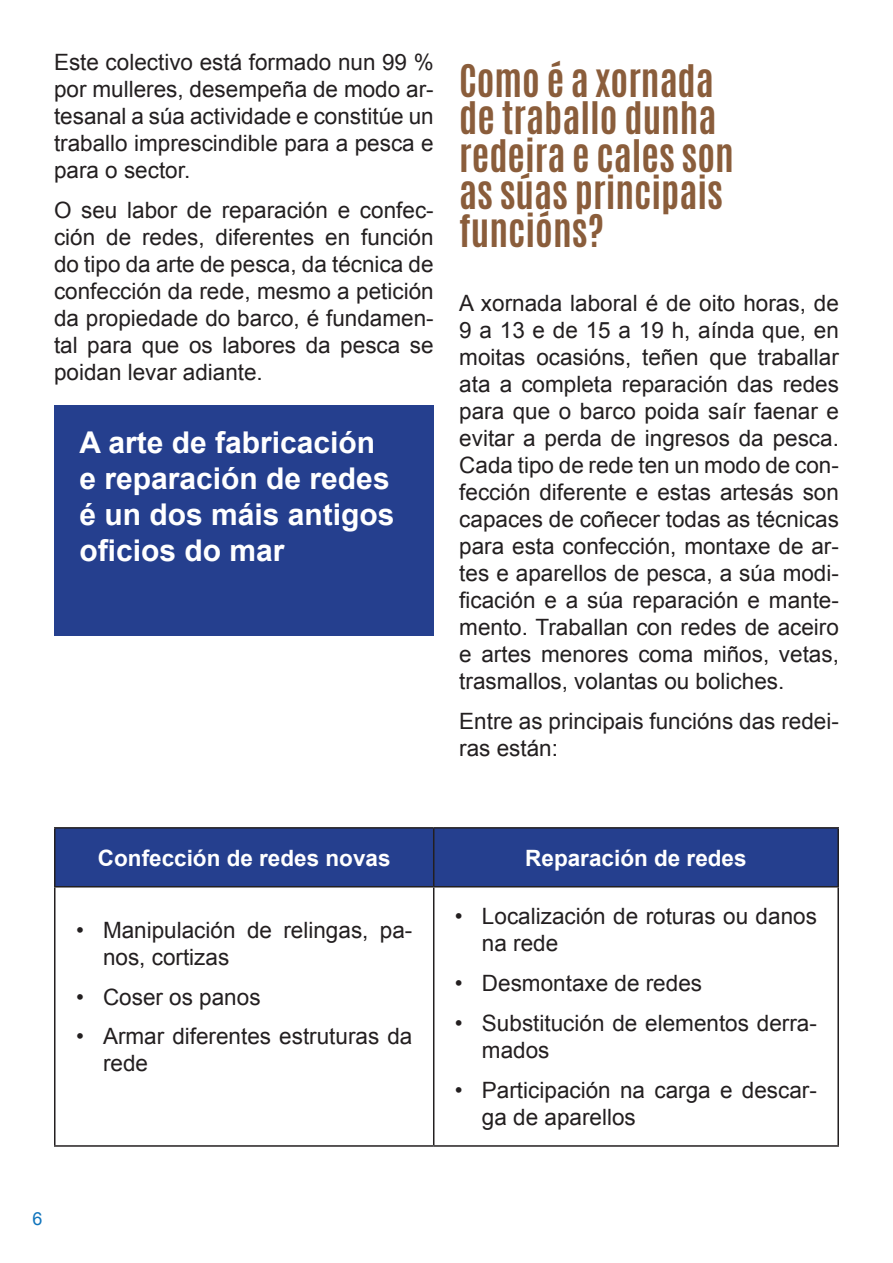
<style>
.page{position:relative;width:893px;height:1263px;background:#fff}
.page>*{position:absolute;margin:0;border:0;box-sizing:border-box;transform-origin:0 0}
.t1{font:700 37.5px/37.5px "Antonio";color:#8a5d3b}
.t2{font:700 30px/36px "Arial";color:#fff}
.t3{font:22.5px/27px "Arial";color:#231f20}
.t4{font:700 22.5px "Arial";color:#fff}
.t5{font:18px "Arial";color:#1074bc}
</style>
<div class="page">
<div style="left:54px;top:405px;width:380px;height:231px;background:#253f8e"></div>
<div style="left:56px;top:829px;width:781px;height:57px;background:#253f8e"></div>
<hr style="left:54px;top:827px;width:380px;height:2px;background:#231f20">
<hr style="left:54px;top:829px;width:2px;height:57px;background:#231f20">
<hr style="left:434px;top:827px;width:405px;height:2px;background:#231f20">
<hr style="left:433px;top:829px;width:1px;height:57px;background:#231f20">
<hr style="left:837px;top:829px;width:2px;height:57px;background:#231f20">
<hr style="left:54px;top:886px;width:380px;height:1px;background:#231f20">
<hr style="left:54px;top:887px;width:2px;height:258px;background:#231f20">
<hr style="left:434px;top:886px;width:405px;height:1px;background:#231f20">
<hr style="left:433px;top:887px;width:1px;height:258px;background:#231f20">
<hr style="left:837px;top:887px;width:2px;height:258px;background:#231f20">
<hr style="left:54px;top:1145px;width:380px;height:2px;background:#231f20">
<hr style="left:434px;top:1145px;width:405px;height:2px;background:#231f20">
<p class="t3" style="left:54px;top:49px;width:381px;text-align:justify">Este colectivo está formado nun 99 % por mulleres, desempeña de modo ar&shy;tesanal a súa actividade e constitúe un traballo imprescindible para a pesca e para o sector.</p>
<p class="t3" style="left:54px;top:197px;width:381px;text-align:justify">O seu labor de reparación e confec&shy;ción de redes, diferentes en función do tipo da arte de pesca, da técnica de confección da rede, mesmo a petición da propiedade do barco, é fundamen&shy;tal para que os labores da pesca se poidan levar adiante.</p>
<h2 class="t2" style="left:80px;top:425px;width:317px">A arte de fabricación e reparación de redes é un dos máis antigos oficios do mar</h2>
<h1 class="t1" style="left:459px;top:63px;width:276px">Como é a xornada de traballo dunha redeira e cales son as súas principais funcións?</h1>
<p class="t3" style="left:459px;top:290px;width:381px;text-align:justify">A xornada laboral é de oito horas, de 9 a 13 e de 15 a 19 h, aínda que, en moitas ocasións, teñen que traballar ata a completa reparación das redes para que o barco poida saír faenar e evitar a perda de ingresos da pesca.<br>Cada tipo de rede ten un modo de con&shy;fección diferente e estas artesás son capaces de coñecer todas as técnicas para esta confección, montaxe de ar&shy;tes e aparellos de pesca, a súa modi&shy;ficación e a súa reparación e mante&shy;mento. Traballan con redes de aceiro e artes menores coma miños, vetas, trasmallos, volantas ou boliches.</p>
<p class="t3" style="left:459px;top:708px;width:381px">Entre as principais funcións das redei&shy;ras están:</p>
<p class="t5" style="left:33px;top:1207px;width:12px">6</p>
<p class="t4" style="left:98px;top:843px;width:294px">Confección de redes novas</p>
<p class="t4" style="left:525px;top:843px;width:223px">Reparación de redes</p>
<p class="t3" style="left:103px;top:917px;width:311px;text-indent:-27px">• Manipulación de relingas, pa&shy;nos, cortizas</p>
<p class="t3" style="left:76px;top:983px;width:186px">• Coser os panos</p>
<p class="t3" style="left:103px;top:1023px;width:311px;text-indent:-27px">• Armar diferentes estruturas da rede</p>
<p class="t3" style="left:482px;top:903px;width:336px;text-indent:-27px">• Localización de roturas ou danos na rede</p>
<p class="t3" style="left:455px;top:970px;width:249px">• Desmontaxe de redes</p>
<p class="t3" style="left:482px;top:1010px;width:336px;text-indent:-27px">• Substitución de elementos derra&shy;mados</p>
<p class="t3" style="left:482px;top:1076px;width:336px;text-indent:-27px">• Participación na carga e descar&shy;ga de aparellos</p>
</div>
